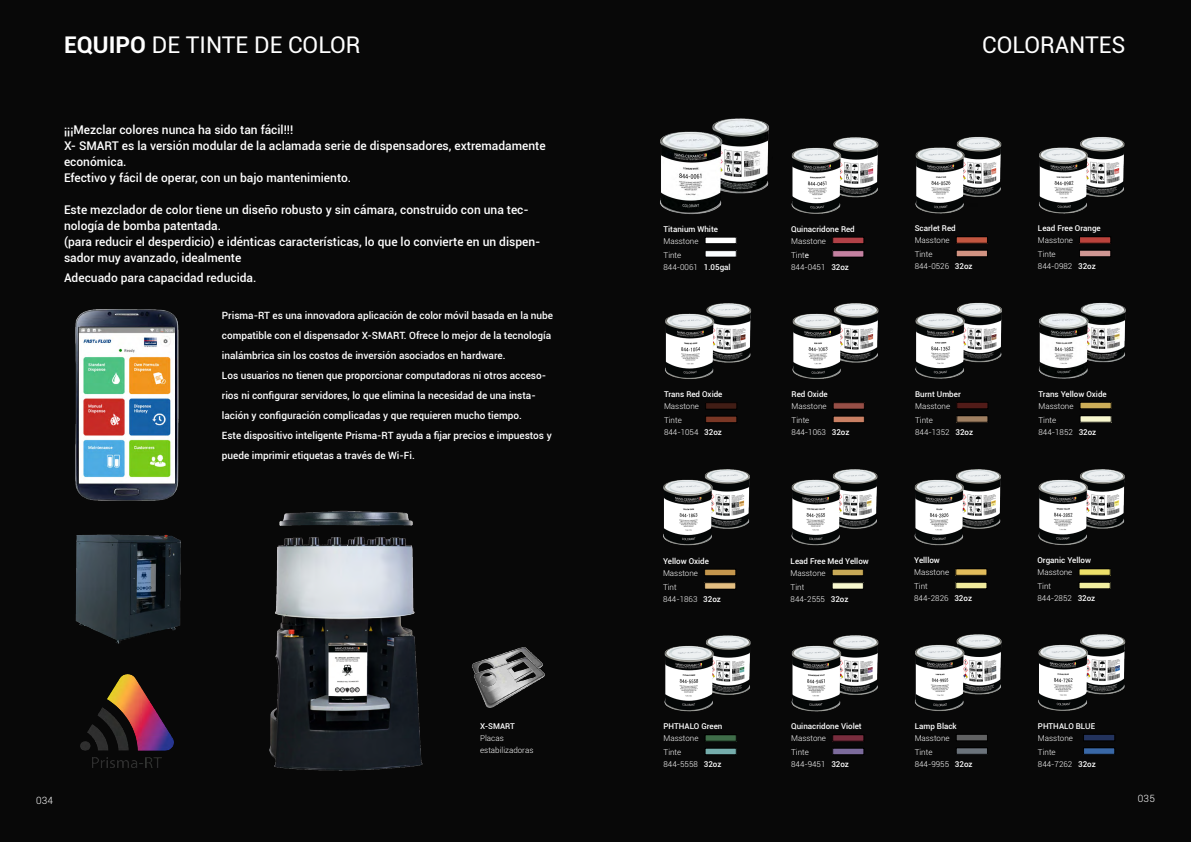
<style>
.page{position:relative;width:1191px;height:842px;background:#080808}
.page>*{position:absolute;margin:0;border:0;box-sizing:border-box;transform-origin:0 0}
.t1{font:23px "Roboto";color:#fff}
.t2{font:500 12px/16px "Roboto";color:#fff}
.t3{font:500 10px/20px "Roboto";color:#fff}
.t4{font:300 10px "Roboto";letter-spacing:.03em;color:#fff}
.t5{font:300 8px/14px "Roboto";color:#fff}
.t6{font:500 8px "Roboto";color:#fff}
.s1{font-weight:700}
.s2{font-weight:500}
.s3{font-weight:400}
</style>
<div class="page">
<img style="left:269px;top:510px;width:154px;height:261px">
<img style="left:75px;top:534px;width:106px;height:110px">
<img style="left:75px;top:309px;width:104px;height:192px">
<img style="left:80px;top:674px;width:94px;height:94px">
<img style="left:502px;top:647px;width:31px;height:7px">
<img style="left:472px;top:654px;width:73px;height:54px">
<div style="left:705px;top:237px;width:31px;height:7px;background:#fff"></div>
<div style="left:705px;top:237px;width:31px;height:7px;border:1px solid #000"></div>
<div style="left:705px;top:251px;width:31px;height:6px;background:#fafdff"></div>
<div style="left:705px;top:250px;width:31px;height:7px;border:1px solid #000"></div>
<img style="left:791px;top:137px;width:88px;height:77px">
<div style="left:832px;top:237px;width:32px;height:7px;background:#b14147"></div>
<div style="left:832px;top:237px;width:32px;height:7px;border:1px solid #000"></div>
<div style="left:832px;top:251px;width:32px;height:6px;background:#c481a1"></div>
<div style="left:832px;top:250px;width:32px;height:7px;border:1px solid #000"></div>
<img style="left:915px;top:137px;width:87px;height:77px">
<div style="left:956px;top:237px;width:31px;height:6px;background:#c25640"></div>
<div style="left:956px;top:250px;width:31px;height:7px;background:#d29382"></div>
<div style="left:956px;top:250px;width:31px;height:7px;border:1px solid #000"></div>
<img style="left:1039px;top:137px;width:86px;height:77px">
<div style="left:1079px;top:237px;width:31px;height:6px;background:#bb433c"></div>
<div style="left:1079px;top:250px;width:31px;height:7px;background:#d09793"></div>
<div style="left:1079px;top:250px;width:31px;height:7px;border:1px solid #000"></div>
<img style="left:665px;top:303px;width:87px;height:76px">
<div style="left:705px;top:403px;width:32px;height:6px;background:#411d15"></div>
<div style="left:705px;top:402px;width:32px;height:7px;border:1px solid #000"></div>
<div style="left:705px;top:416px;width:32px;height:7px;background:#7a3725"></div>
<div style="left:705px;top:416px;width:32px;height:7px;border:1px solid #000"></div>
<img style="left:792px;top:303px;width:87px;height:76px">
<div style="left:833px;top:403px;width:31px;height:6px;background:#964e46"></div>
<div style="left:833px;top:402px;width:31px;height:7px;border:1px solid #000"></div>
<div style="left:833px;top:416px;width:31px;height:7px;background:#c98064"></div>
<div style="left:833px;top:416px;width:31px;height:7px;border:1px solid #000"></div>
<img style="left:915px;top:302px;width:87px;height:77px">
<div style="left:956px;top:402px;width:32px;height:7px;background:#511b18"></div>
<div style="left:956px;top:402px;width:32px;height:7px;border:1px solid #000"></div>
<div style="left:956px;top:416px;width:32px;height:6px;background:#a08062"></div>
<img style="left:1038px;top:302px;width:88px;height:77px">
<div style="left:1080px;top:402px;width:31px;height:7px;background:#ccad58"></div>
<div style="left:1080px;top:402px;width:31px;height:7px;border:1px solid #000"></div>
<div style="left:1080px;top:416px;width:31px;height:6px;background:#f8f7ce"></div>
<img style="left:663px;top:469px;width:87px;height:77px">
<div style="left:704px;top:569px;width:32px;height:7px;background:#c4964d"></div>
<div style="left:704px;top:569px;width:32px;height:7px;border:1px solid #000"></div>
<div style="left:704px;top:583px;width:32px;height:6px;background:#e3be81"></div>
<div style="left:704px;top:582px;width:32px;height:7px;border:1px solid #000"></div>
<img style="left:791px;top:469px;width:87px;height:77px">
<div style="left:832px;top:569px;width:31px;height:7px;background:#c7a957"></div>
<div style="left:832px;top:569px;width:31px;height:7px;border:1px solid #000"></div>
<div style="left:832px;top:583px;width:31px;height:6px;background:#f8f7ce"></div>
<div style="left:832px;top:582px;width:31px;height:7px;border:1px solid #000"></div>
<img style="left:914px;top:469px;width:87px;height:77px">
<div style="left:955px;top:569px;width:32px;height:6px;background:#e2bc5b"></div>
<div style="left:955px;top:582px;width:32px;height:7px;background:#f0ea9c"></div>
<div style="left:955px;top:582px;width:32px;height:7px;border:1px solid #000"></div>
<img style="left:1038px;top:469px;width:87px;height:77px">
<div style="left:1079px;top:569px;width:31px;height:6px;background:#ede069"></div>
<div style="left:1079px;top:582px;width:31px;height:7px;background:#f0ed9f"></div>
<div style="left:1079px;top:582px;width:31px;height:7px;border:1px solid #000"></div>
<img style="left:664px;top:635px;width:87px;height:77px">
<div style="left:705px;top:735px;width:31px;height:6px;background:#3f6d49"></div>
<div style="left:705px;top:748px;width:31px;height:7px;background:#75adac"></div>
<div style="left:705px;top:748px;width:31px;height:7px;border:1px solid #000"></div>
<img style="left:791px;top:635px;width:88px;height:77px">
<div style="left:832px;top:735px;width:32px;height:6px;background:#792d3e"></div>
<div style="left:832px;top:748px;width:32px;height:7px;background:#7c6b9c"></div>
<div style="left:832px;top:748px;width:32px;height:7px;border:1px solid #000"></div>
<img style="left:914px;top:634px;width:88px;height:77px">
<div style="left:956px;top:734px;width:31px;height:7px;background:#606162"></div>
<div style="left:956px;top:734px;width:31px;height:7px;border:1px solid #000"></div>
<div style="left:956px;top:748px;width:31px;height:6px;background:#6b737b"></div>
<img style="left:1038px;top:634px;width:88px;height:77px">
<div style="left:1083px;top:734px;width:31px;height:7px;background:#23335d"></div>
<div style="left:1083px;top:734px;width:31px;height:7px;border:1px solid #000"></div>
<div style="left:1083px;top:748px;width:31px;height:6px;background:#3968a7"></div>
<img style="left:660px;top:118px;width:109px;height:97px">
<h1 class="t1" style="left:64px;top:32px;width:298px"><span class="s1">EQUIPO</span> DE TINTE DE COLOR</h1>
<p class="t2" style="left:64px;top:122px;width:483px">¡¡¡Mezclar colores nunca ha sido tan fácil!!!<br>X- SMART es la versión modular de la aclamada serie de dispensadores, extremadamente económica.<br>Efectivo y fácil de operar, con un bajo mantenimiento.</p>
<p class="t2" style="left:64px;top:202px;width:478px">Este mezclador de color tiene un diseño robusto y sin cámara, construido con una tec&shy;nología de bomba patentada.<br>(para reducir el desperdicio) e idénticas características, lo que lo convierte en un dispen&shy;sador muy avanzado, idealmente</p>
<p class="t2" style="left:64px;top:270px;width:194px">Adecuado para capacidad reducida.</p>
<p class="t3" style="left:222px;top:306px;width:333px">Prisma-RT es una innovadora aplicación de color móvil basada en la nube compatible con el dispensador X-SMART. Ofrece lo mejor de la tecnología inalámbrica sin los costos de inversión asociados en hardware.<br>Los usuarios no tienen que proporcionar computadoras ni otros acceso&shy;rios ni configurar servidores, lo que elimina la necesidad de una insta&shy;lación y configuración complicadas y que requieren mucho tiempo.<br>Este dispositivo inteligente Prisma-RT ayuda a fijar precios e impuestos y puede imprimir etiquetas a través de Wi-Fi.</p>
<p class="t6" style="left:480px;top:721px;width:36px">X-SMART</p>
<p class="t5" style="left:480px;top:732px;width:55px;line-height:12px">Placas estabilizadoras</p>
<h1 class="t1" style="left:982px;top:32px;width:145px">COLORANTES</h1>
<p class="t6" style="left:663px;top:224px;width:56px">Titanium White</p>
<p class="t5" style="left:663px;top:234px;width:36px">Masstone<br>Tinte</p>
<p class="t5" style="left:663px;top:260px;width:69px">844-0061 <span class="s2">1.05gal</span></p>
<p class="t6" style="left:664px;top:390px;width:60px">Trans Red Oxide</p>
<p class="t5" style="left:664px;top:399px;width:36px">Masstone<br>Tinte</p>
<p class="t5" style="left:664px;top:425px;width:59px">844-1054 <span class="s2">32oz</span></p>
<p class="t6" style="left:663px;top:556px;width:47px">Yellow Oxide</p>
<p class="t5" style="left:663px;top:566px;width:36px">Masstone<br>Tint</p>
<p class="t5" style="left:663px;top:592px;width:59px">844-1863 <span class="s2">32oz</span></p>
<p class="t6" style="left:663px;top:722px;width:60px">PHTHALO Green</p>
<p class="t5" style="left:663px;top:731px;width:36px">Masstone<br>Tinte</p>
<p class="t5" style="left:663px;top:757px;width:59px">844-5558 <span class="s2">32oz</span></p>
<p class="t6" style="left:791px;top:224px;width:65px">Quinacridone Red</p>
<p class="t5" style="left:791px;top:234px;width:36px">Masstone<br>Tint<span class="s3">e</span></p>
<p class="t5" style="left:791px;top:260px;width:59px">844-0451 <span class="s2">32oz</span></p>
<p class="t6" style="left:791px;top:390px;width:38px">Red Oxide</p>
<p class="t5" style="left:791px;top:399px;width:36px">Masstone<br>Tinte</p>
<p class="t5" style="left:791px;top:425px;width:59px">844-1063 <span class="s2">32oz</span></p>
<p class="t6" style="left:914px;top:224px;width:43px">Scarlet Red</p>
<p class="t5" style="left:914px;top:234px;width:36px">Masstone<br>Tinte</p>
<p class="t5" style="left:914px;top:260px;width:59px">844-0526 <span class="s2">32oz</span></p>
<p class="t6" style="left:915px;top:389px;width:47px">Burnt Umber</p>
<p class="t5" style="left:915px;top:399px;width:36px">Masstone<br>Tinte</p>
<p class="t5" style="left:915px;top:425px;width:59px">844-1352 <span class="s2">32oz</span></p>
<p class="t6" style="left:790px;top:556px;width:80px">Lead Free Med Yellow</p>
<p class="t5" style="left:790px;top:566px;width:36px">Masstone<br>Tint</p>
<p class="t5" style="left:790px;top:592px;width:59px">844-2555 <span class="s2">32oz</span></p>
<p class="t6" style="left:914px;top:556px;width:27px">Yelllow</p>
<p class="t5" style="left:914px;top:566px;width:36px">Masstone<br>Tint</p>
<p class="t5" style="left:914px;top:592px;width:59px">844-2826 <span class="s2">32oz</span></p>
<p class="t6" style="left:791px;top:722px;width:72px">Quinacridone Violet</p>
<p class="t5" style="left:791px;top:731px;width:36px">Masstone<br>Tinte</p>
<p class="t5" style="left:791px;top:757px;width:59px">844-9451 <span class="s2">32oz</span></p>
<p class="t6" style="left:914px;top:721px;width:44px">Lamp Black</p>
<p class="t5" style="left:914px;top:731px;width:36px">Masstone<br>Tinte</p>
<p class="t5" style="left:914px;top:757px;width:59px">844-9955 <span class="s2">32oz</span></p>
<p class="t6" style="left:1038px;top:224px;width:64px">Lead Free Orange</p>
<p class="t5" style="left:1038px;top:234px;width:36px">Masstone<br>Tinte</p>
<p class="t5" style="left:1038px;top:260px;width:59px">844-0982 <span class="s2">32oz</span></p>
<p class="t6" style="left:1038px;top:389px;width:70px">Trans Yellow Oxide</p>
<p class="t5" style="left:1038px;top:399px;width:36px">Masstone<br>Tinte</p>
<p class="t5" style="left:1038px;top:425px;width:59px">844-1852 <span class="s2">32oz</span></p>
<p class="t6" style="left:1037px;top:556px;width:55px">Organic Yellow</p>
<p class="t5" style="left:1037px;top:566px;width:36px">Masstone<br>Tint</p>
<p class="t5" style="left:1037px;top:592px;width:59px">844-2852 <span class="s2">32oz</span></p>
<p class="t6" style="left:1038px;top:721px;width:59px">PHTHALO BLUE</p>
<p class="t5" style="left:1038px;top:731px;width:36px">Masstone<br>Tinte</p>
<p class="t5" style="left:1038px;top:757px;width:59px">844-7262 <span class="s2">32oz</span></p>
<p class="t4" style="left:36px;top:795px;width:19px">034</p>
<p class="t4" style="left:1137px;top:793px;width:19px">035</p>
</div>
